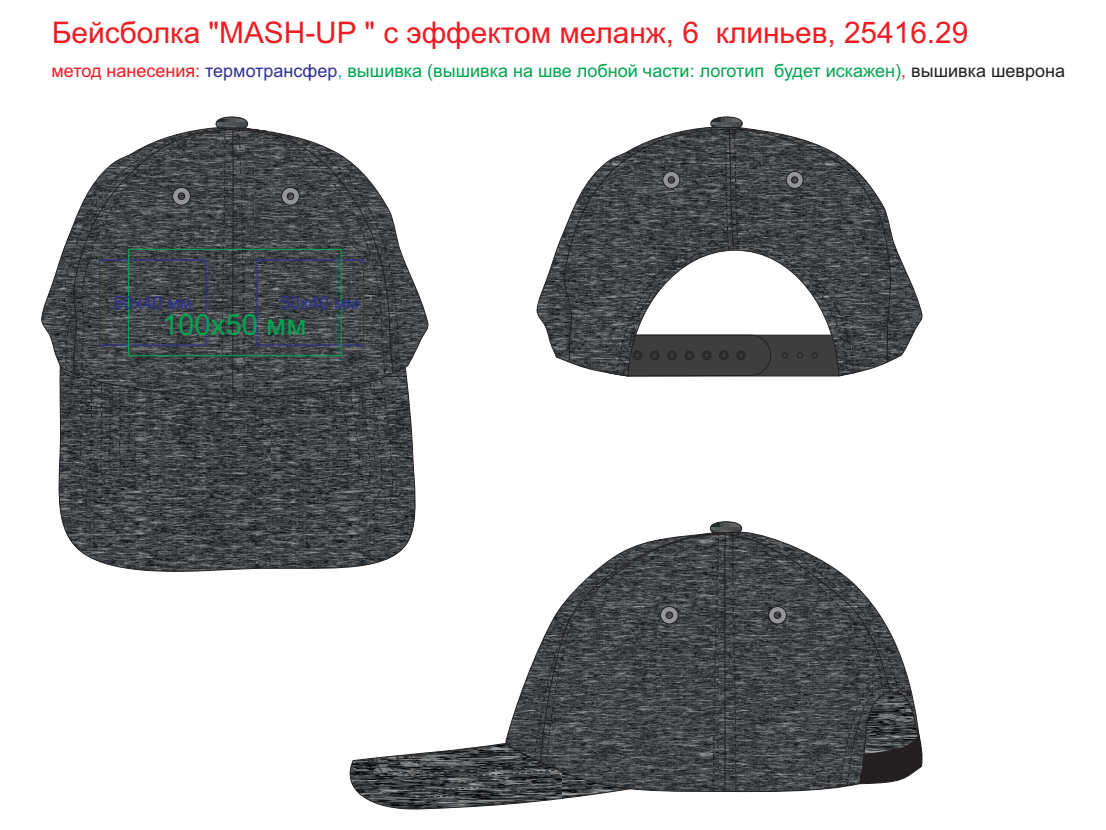
<style>
.page{position:relative;width:1106px;height:830px;background:#fff}
.page>*{position:absolute;margin:0;border:0;box-sizing:border-box;transform-origin:0 0}
.t1{font:29.78px "Arial";color:#ee1d23}
.t2{font:29.25px "Arial";color:#00a54f}
.t3{font:18px "Arial";color:#00a54f}
.t4{font:18px "Arial";color:#2e3092}
.s1{color:#ee1d23}
.s2{color:#2e3092}
.s3{color:#00aeef}
.s4{color:#231f20}
</style>
<div class="page">
<svg style="left:349px;top:743px;width:256px;height:67px"></svg>
<svg style="left:503px;top:651px;width:399px;height:142px"></svg>
<svg style="left:543px;top:528px;width:295px;height:238px;background:#5c5f61"></svg>
<svg style="left:534px;top:529px;width:365px;height:231px"></svg>
<svg style="left:709px;top:521px;width:33px;height:270px;background:#424548"></svg>
<svg style="left:659px;top:605px;width:20px;height:19px"></svg>
<svg style="left:768px;top:605px;width:19px;height:19px"></svg>
<svg style="left:838px;top:657px;width:85px;height:130px;background:#545557"></svg>
<svg style="left:60px;top:398px;width:356px;height:174px"></svg>
<svg style="left:76px;top:510px;width:321px;height:26px;background:#434648"></svg>
<svg style="left:87px;top:510px;width:299px;height:12px;background:#424548"></svg>
<svg style="left:41px;top:271px;width:388px;height:127px"></svg>
<svg style="left:56px;top:116px;width:353px;height:394px;background:#585a5d"></svg>
<div style="left:256px;top:259px;width:108px;height:86px;border:1px solid #2e3092"></div>
<svg style="left:536px;top:235px;width:387px;height:142px"></svg>
<svg style="left:562px;top:127px;width:330px;height:236px"></svg>
<svg style="left:616px;top:183px;width:238px;height:191px"></svg>
<svg style="left:710px;top:116px;width:33px;height:135px;background:#434648"></svg>
<svg style="left:662px;top:170px;width:18px;height:19px"></svg>
<svg style="left:785px;top:170px;width:19px;height:19px"></svg>
<div style="left:99px;top:259px;width:107px;height:86px;border:1px solid #2e3092"></div>
<div style="left:128px;top:249px;width:214px;height:107px;border:1px solid #00a54f"></div>
<h1 class="t1" style="left:52px;top:21px;width:918px">Бейсболка "MASH-UP " с эффектом меланж, 6 клиньев, 25416.29</h1>
<p class="t3" style="left:52px;top:63px;width:1015px"><span class="s1">метод нанесения:</span> <span class="s2">термотрансфер</span><span class="s3">,</span> вышивка (вышивка на шве лобной части: логотип будет искажен)<span class="s1">,</span> <span class="s4">вышивка шеврона</span></p>
<p class="t4" style="left:113px;top:296px;width:80px">50х40 мм</p>
<p class="t4" style="left:280px;top:296px;width:80px">50х40 мм</p>
<h2 class="t2" style="left:162px;top:314px;width:146px">100х50 мм</h2>
</div>
